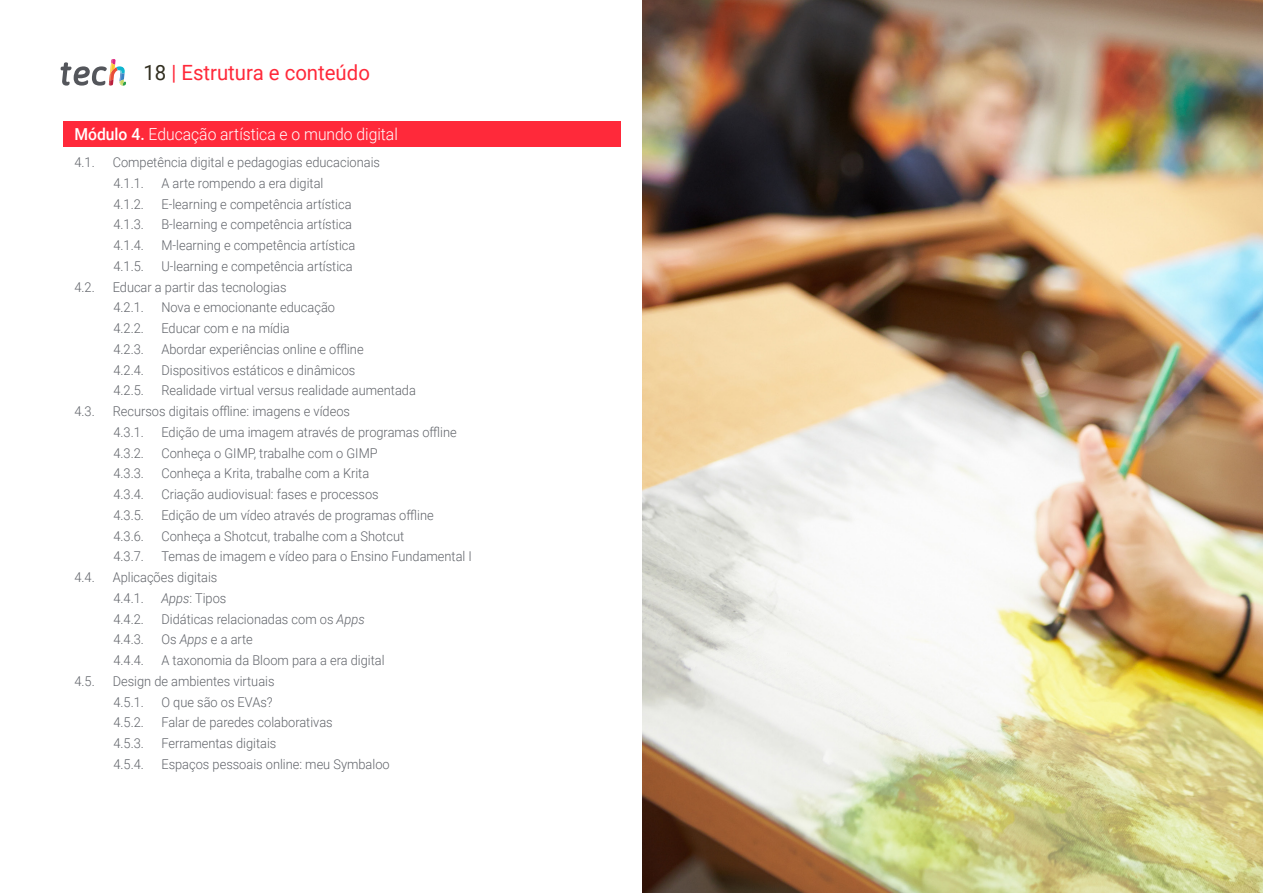
<style>
.page{position:relative;width:1263px;height:893px;background:#fff}
.page>*{position:absolute;margin:0;border:0;box-sizing:border-box;transform-origin:0 0}
.t1{font:21px "Roboto";color:#ff293a}
.t2{font:300 16.5px "Roboto";color:#fff;scale:.95 1}
.t3{font:300 13.5px/20.7px "Roboto";color:#61646a;scale:.95 1}
.s1{color:#312e20}
.s2{font-weight:500}
.s3{font-style:italic}
</style>
<div class="page">
<svg style="left:61px;top:59px;width:65px;height:27px"></svg>
<div style="left:64px;top:121px;width:557px;height:25px;background:#ff293a"></div>
<img style="left:642px;top:0;width:621px;height:893px">
<h1 class="t1" style="left:144px;top:57px;width:228px"><span class="s1">18</span> | Estrutura e conteúdo</h1>
<p class="t2" style="left:74px;top:123px;width:342px"><span class="s2">Módulo 4.</span> Educação artística e o mundo digital</p>
<p class="t3" style="left:74px;top:151px;width:23px">4.1.</p>
<p class="t3" style="left:113px;top:151px;width:283px">Competência digital e pedagogias educacionais<br>4.1.1.</p>
<p class="t3" style="left:161px;top:172px;width:172px">A arte rompendo a era digital</p>
<p class="t3" style="left:113px;top:193px;width:34px">4.1.2.</p>
<p class="t3" style="left:161px;top:193px;width:202px">E-learning e competência artística</p>
<p class="t3" style="left:113px;top:214px;width:34px">4.1.3.</p>
<p class="t3" style="left:161px;top:214px;width:202px">B-learning e competência artística</p>
<p class="t3" style="left:113px;top:234px;width:34px">4.1.4.</p>
<p class="t3" style="left:161px;top:234px;width:206px">M-learning e competência artística</p>
<p class="t3" style="left:113px;top:255px;width:34px">4.1.5.</p>
<p class="t3" style="left:161px;top:255px;width:203px">U-learning e competência artística</p>
<p class="t3" style="left:74px;top:276px;width:23px">4.2.</p>
<p class="t3" style="left:113px;top:276px;width:185px">Educar a partir das tecnologias<br>4.2.1.</p>
<p class="t3" style="left:161px;top:297px;width:184px">Nova e emocionante educação</p>
<p class="t3" style="left:113px;top:317px;width:34px">4.2.2.</p>
<p class="t3" style="left:161px;top:317px;width:137px">Educar com e na mídia</p>
<p class="t3" style="left:113px;top:338px;width:34px">4.2.3.</p>
<p class="t3" style="left:161px;top:338px;width:214px">Abordar experiências online e offline</p>
<p class="t3" style="left:113px;top:359px;width:34px">4.2.4.</p>
<p class="t3" style="left:161px;top:359px;width:206px">Dispositivos estáticos e dinâmicos</p>
<p class="t3" style="left:113px;top:380px;width:34px">4.2.5.</p>
<p class="t3" style="left:161px;top:380px;width:269px">Realidade virtual versus realidade aumentada</p>
<p class="t3" style="left:74px;top:400px;width:23px">4.3.</p>
<p class="t3" style="left:113px;top:400px;width:251px">Recursos digitais offline: imagens e vídeos<br>4.3.1.</p>
<p class="t3" style="left:161px;top:421px;width:312px">Edição de uma imagem através de programas offline</p>
<p class="t3" style="left:113px;top:442px;width:34px">4.3.2.</p>
<p class="t3" style="left:161px;top:442px;width:229px">Conheça o GIMP, trabalhe com o GIMP</p>
<p class="t3" style="left:113px;top:463px;width:34px">4.3.3.</p>
<p class="t3" style="left:161px;top:463px;width:220px">Conheça a Krita, trabalhe com a Krita</p>
<p class="t3" style="left:113px;top:483px;width:34px">4.3.4.</p>
<p class="t3" style="left:161px;top:483px;width:230px">Criação audiovisual: fases e processos</p>
<p class="t3" style="left:113px;top:504px;width:34px">4.3.5.</p>
<p class="t3" style="left:161px;top:504px;width:288px">Edição de um vídeo através de programas offline</p>
<p class="t3" style="left:113px;top:525px;width:34px">4.3.6.</p>
<p class="t3" style="left:161px;top:525px;width:257px">Conheça a Shotcut, trabalhe com a Shotcut</p>
<p class="t3" style="left:113px;top:546px;width:34px">4.3.7.</p>
<p class="t3" style="left:161px;top:546px;width:328px">Temas de imagem e vídeo para o Ensino Fundamental I</p>
<p class="t3" style="left:74px;top:566px;width:23px">4.4.</p>
<p class="t3" style="left:113px;top:566px;width:112px">Aplicações digitais<br>4.4.1.</p>
<p class="t3" style="left:161px;top:587px;width:70px"><span class="s3">Apps</span>: Tipos</p>
<p class="t3" style="left:113px;top:608px;width:34px">4.4.2.</p>
<p class="t3" style="left:161px;top:608px;width:215px">Didáticas relacionadas com os <span class="s3">Apps</span></p>
<p class="t3" style="left:113px;top:629px;width:34px">4.4.3.</p>
<p class="t3" style="left:161px;top:629px;width:98px">Os <span class="s3">Apps</span> e a arte</p>
<p class="t3" style="left:113px;top:649px;width:34px">4.4.4.</p>
<p class="t3" style="left:161px;top:649px;width:236px">A taxonomia da Bloom para a era digital</p>
<p class="t3" style="left:74px;top:670px;width:23px">4.5.</p>
<p class="t3" style="left:113px;top:670px;width:172px">Design de ambientes virtuais<br>4.5.1.</p>
<p class="t3" style="left:161px;top:691px;width:119px">O que são os EVAs?</p>
<p class="t3" style="left:113px;top:712px;width:34px">4.5.2.</p>
<p class="t3" style="left:161px;top:712px;width:182px">Falar de paredes colaborativas</p>
<p class="t3" style="left:113px;top:732px;width:34px">4.5.3.</p>
<p class="t3" style="left:161px;top:732px;width:122px">Ferramentas digitais</p>
<p class="t3" style="left:113px;top:753px;width:34px">4.5.4.</p>
<p class="t3" style="left:161px;top:753px;width:242px">Espaços pessoais online: meu Symbaloo</p>
</div>
